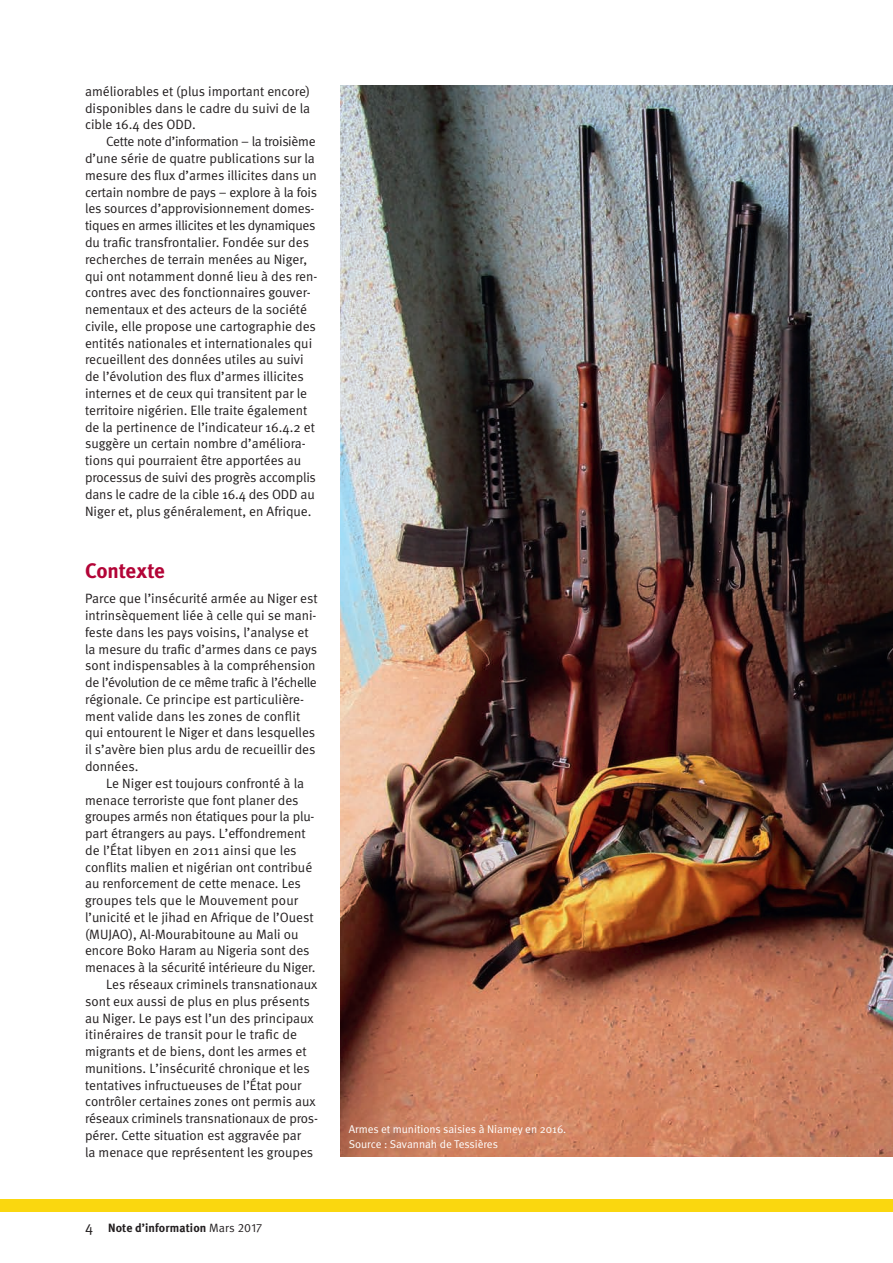
<style>
.page{position:relative;width:893px;height:1263px;background:#fff}
.page>*{position:absolute;margin:0;border:0;box-sizing:border-box;transform-origin:0 0}
.t1{font:700 21px "Meta";letter-spacing:-.01em;color:#b30437}
.t2{font:13.5px/16.8px "Meta Normal";color:#231f20}
.t3{font:700 12px "Meta";letter-spacing:.01em;color:#231f20}
.t4{font:11.25px/15px "Meta Normal";color:#fff}
.s1{font-family:"Meta Normal";font-weight:400;font-size:15px}
.s2{font-family:"Meta Normal";font-weight:400}
.s3{font-family:"Meta Normal Expert";font-weight:400}
</style>
<div class="page">
<div style="left:0;top:1199px;width:893px;height:13px;background:#fad70f"></div>
<img style="left:340px;top:85px;width:553px;height:1072px">
<p class="t2" style="left:85px;top:82px;width:227px;text-align:justify">améliorables et (plus important encore) disponibles dans le cadre du suivi de la cible 16.4 des ODD.</p>
<p class="t2" style="left:85px;top:133px;width:234px;text-indent:21px">Cette note d’information – la troisième d’une série de quatre publications sur la mesure des flux d’armes illicites dans un certain nombre de pays – explore à la fois les sources d’approvisionnement domes&shy;tiques en armes illicites et les dynamiques du trafic transfrontalier. Fondée sur des recherches de terrain menées au Niger, qui ont notamment donné lieu à des ren&shy;contres avec des fonctionnaires gouver&shy;nementaux et des acteurs de la société civile, elle propose une cartographie des entités nationales et internationales qui recueillent des données utiles au suivi de l’évolution des flux d’armes illicites internes et de ceux qui transitent par le territoire nigérien. Elle traite également de la pertinence de l’indicateur 16.4.2 et suggère un certain nombre d’améliora&shy;tions qui pourraient être apportées au processus de suivi des progrès accomplis dans le cadre de la cible 16.4 des ODD au Niger et, plus généralement, en Afrique.</p>
<h1 class="t1" style="left:85px;top:557px;width:81px">Contexte</h1>
<p class="t2" style="left:85px;top:590px;width:234px">Parce que l’insécurité armée au Niger est intrinsèquement liée à celle qui se mani&shy;feste dans les pays voisins, l’analyse et la mesure du trafic d’armes dans ce pays sont indispensables à la compréhension de l’évolution de ce même trafic à l’échelle régionale. Ce principe est particulière&shy;ment valide dans les zones de conflit qui entourent le Niger et dans lesquelles il s’avère bien plus ardu de recueillir des données.</p>
<p class="t2" style="left:106px;top:774px;width:199px">Le Niger est toujours confronté à la</p>
<p class="t2" style="left:85px;top:791px;width:215px">menace terroriste que font planer des</p>
<p class="t2" style="left:85px;top:808px;width:231px">groupes armés non étatiques pour la plu-</p>
<p class="t2" style="left:85px;top:825px;width:222px">part étrangers au pays. L’effondrement</p>
<p class="t2" style="left:85px;top:842px;width:213px">de l’État libyen en 2011 ainsi que les</p>
<p class="t2" style="left:85px;top:858px;width:229px">conflits malien et nigérian ont contribué</p>
<p class="t2" style="left:85px;top:875px;width:217px">au renforcement de cette menace. Les</p>
<p class="t2" style="left:85px;top:892px;width:215px">groupes tels que le Mouvement pour</p>
<p class="t2" style="left:85px;top:909px;width:230px">l’unicité et le jihad en Afrique de l’Ouest</p>
<p class="t2" style="left:85px;top:925px;width:215px">(MUJAO), Al-Mourabitoune au Mali ou</p>
<p class="t2" style="left:85px;top:942px;width:226px">encore Boko Haram au Nigeria sont des</p>
<p class="t2" style="left:85px;top:959px;width:232px">menaces à la sécurité intérieure du Niger.</p>
<p class="t2" style="left:106px;top:976px;width:212px">Les réseaux criminels transnationaux</p>
<p class="t2" style="left:85px;top:992px;width:226px">sont eux aussi de plus en plus présents</p>
<p class="t2" style="left:85px;top:1009px;width:230px">au Niger. Le pays est l’un des principaux</p>
<p class="t2" style="left:85px;top:1026px;width:214px">itinéraires de transit pour le trafic de</p>
<p class="t2" style="left:85px;top:1043px;width:223px">migrants et de biens, dont les armes et</p>
<p class="t2" style="left:85px;top:1060px;width:226px">munitions. L’insécurité chronique et les</p>
<p class="t2" style="left:85px;top:1076px;width:218px">tentatives infructueuses de l’État pour</p>
<p class="t2" style="left:85px;top:1093px;width:232px">contrôler certaines zones ont permis aux</p>
<p class="t2" style="left:85px;top:1110px;width:235px">réseaux criminels transnationaux de pros-</p>
<p class="t2" style="left:85px;top:1127px;width:218px">pérer. Cette situation est aggravée par</p>
<p class="t2" style="left:85px;top:1143px;width:230px">la menace que représentent les groupes</p>
<p class="t3" style="left:85px;top:1220px;width:179px"><span class="s1">4</span> Note d’information <span class="s2">Mars</span> <span class="s3">2017</span></p>
<p class="t4" style="left:349px;top:1121px;width:219px">Armes et munitions saisies à Niamey en 2016.<br>Source : Savannah de Tessières</p>
</div>
